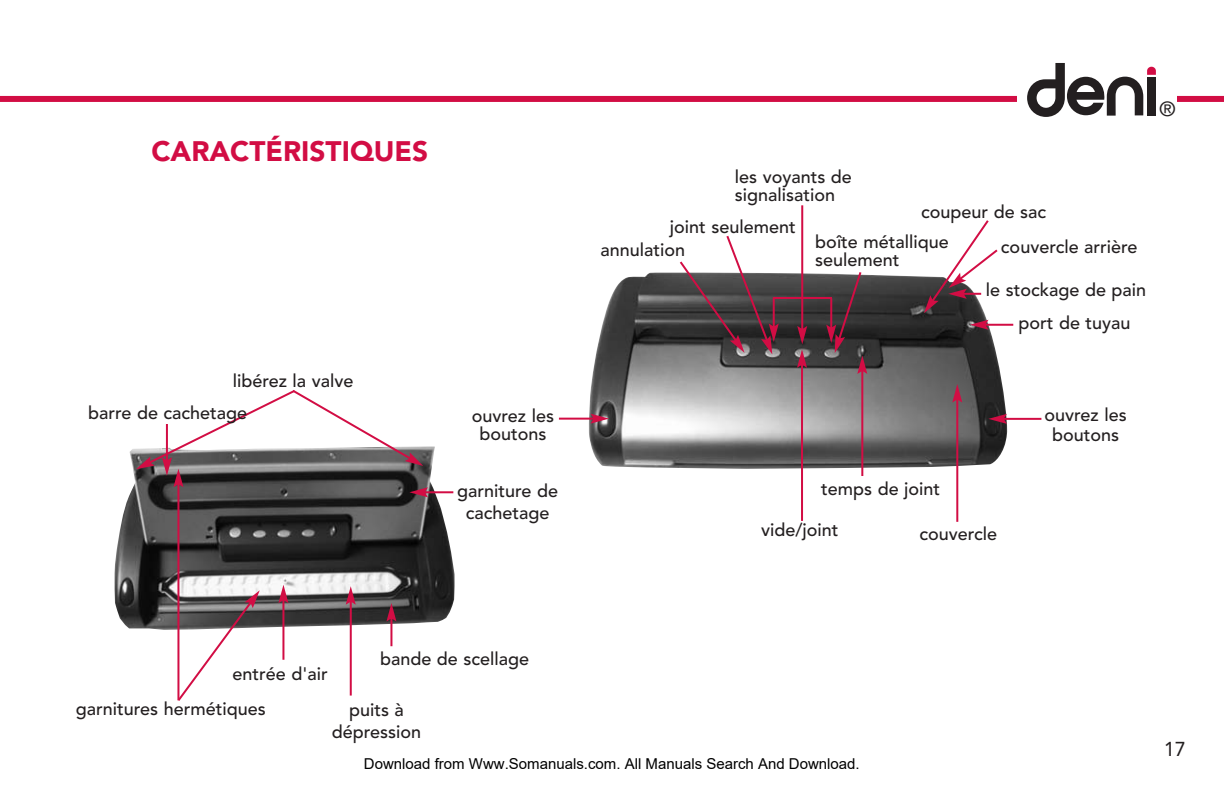
<style>
.page{position:relative;width:1224px;height:792px;background:#fff}
.page>*{position:absolute;margin:0;border:0;box-sizing:border-box;transform-origin:0 0}
.t1{font:900 28px "Avenir";color:#d20d44}
.t2{font:20px "Avenir";color:#231f20}
.t3{font:20px "Helvetica";color:#231f20}
.t4{font:500 18px/18px "Avenir";color:#231f20;text-align:center}
.t5{font:15px "Arial";color:#000}
</style>
<div class="page">
<div style="left:0;top:96px;width:1224px;height:6px;background:#d20d44"></div>
<div style="left:1018px;top:60px;width:159px;height:63px;background:#fff"></div>
<svg style="left:1027px;top:63px;width:129px;height:54px"></svg>
<img style="left:588px;top:272px;width:421px;height:197px">
<hr style="left:956px;top:399px;width:2px;height:123px;background:#d20d44">
<svg style="left:952px;top:384px;width:10px;height:19px"></svg>
<img style="left:115px;top:447px;width:340px;height:183px">
<svg style="left:176px;top:590px;width:84px;height:111px"></svg>
<hr style="left:177px;top:484px;width:2px;height:216px;background:#d20d44">
<hr style="left:801px;top:364px;width:2px;height:157px;background:#d20d44">
<hr style="left:350px;top:601px;width:2px;height:95px;background:#d20d44">
<svg style="left:346px;top:586px;width:10px;height:19px"></svg>
<hr style="left:985px;top:324px;width:28px;height:2px;background:#d20d44">
<svg style="left:970px;top:320px;width:18px;height:10px"></svg>
<hr style="left:282px;top:600px;width:2px;height:60px;background:#d20d44">
<svg style="left:278px;top:585px;width:10px;height:18px"></svg>
<hr style="left:801px;top:205px;width:2px;height:124px;background:#d20d44">
<svg style="left:797px;top:326px;width:10px;height:42px"></svg>
<hr style="left:861px;top:370px;width:2px;height:106px;background:#d20d44">
<hr style="left:559px;top:418px;width:35px;height:2px;background:#d20d44">
<svg style="left:591px;top:414px;width:18px;height:10px"></svg>
<hr style="left:1003px;top:418px;width:38px;height:2px;background:#d20d44">
<svg style="left:988px;top:414px;width:19px;height:10px"></svg>
<svg style="left:678px;top:235px;width:101px;height:119px"></svg>
<svg style="left:826px;top:272px;width:41px;height:102px;background:#503c42"></svg>
<hr style="left:773px;top:297px;width:59px;height:2px;background:#d20d44">
<hr style="left:424px;top:491px;width:29px;height:2px;background:#d20d44">
<svg style="left:136px;top:390px;width:292px;height:107px"></svg>
<hr style="left:390px;top:618px;width:2px;height:28px;background:#d20d44">
<svg style="left:386px;top:603px;width:10px;height:19px"></svg>
<svg style="left:924px;top:220px;width:76px;height:93px"></svg>
<h1 class="t1" style="left:151px;top:139px;width:278px">CARACTÉRISTIQUES</h1>
<p class="t4" style="left:233px;top:373px;width:122px">libérez la valve</p>
<p class="t4" style="left:88px;top:405px;width:161px">barre de cachetage</p>
<p class="t4" style="left:472px;top:408px;width:84px">ouvrez les boutons</p>
<p class="t4" style="left:457px;top:482px;width:102px;line-height:22px">garniture de cachetage</p>
<p class="t3" style="left:1160px;top:102px;width:16px">®</p>
<p class="t4" style="left:735px;top:169px;width:119px;text-align:left">les voyants de signalisation</p>
<p class="t4" style="left:921px;top:204px;width:127px">coupeur de sac</p>
<p class="t4" style="left:670px;top:219px;width:127px">joint seulement</p>
<p class="t4" style="left:815px;top:235px;width:135px;text-align:left">boîte métallique seulement</p>
<p class="t4" style="left:600px;top:242px;width:86px">annulation</p>
<p class="t4" style="left:1001px;top:239px;width:138px">couvercle arrière</p>
<p class="t4" style="left:986px;top:283px;width:162px">le stockage de pain</p>
<p class="t4" style="left:1019px;top:315px;width:114px">port de tuyau</p>
<p class="t4" style="left:821px;top:481px;width:121px">temps de joint</p>
<p class="t4" style="left:761px;top:522px;width:79px">vide/joint</p>
<p class="t4" style="left:920px;top:526px;width:79px">couvercle</p>
<p class="t4" style="left:1044px;top:406px;width:84px;line-height:20px">ouvrez les boutons</p>
<p class="t4" style="left:233px;top:666px;width:97px">entrée d'air</p>
<p class="t4" style="left:380px;top:651px;width:151px">bande de scellage</p>
<p class="t4" style="left:76px;top:701px;width:191px">garnitures hermétiques</p>
<p class="t4" style="left:332px;top:700px;width:91px;line-height:22px">puits à dépression</p>
<p class="t5" style="left:364px;top:755px;width:497px">Download from Www.Somanuals.com. All Manuals Search And Download.</p>
<p class="t2" style="left:1164px;top:741px;width:24px">17</p>
</div>
